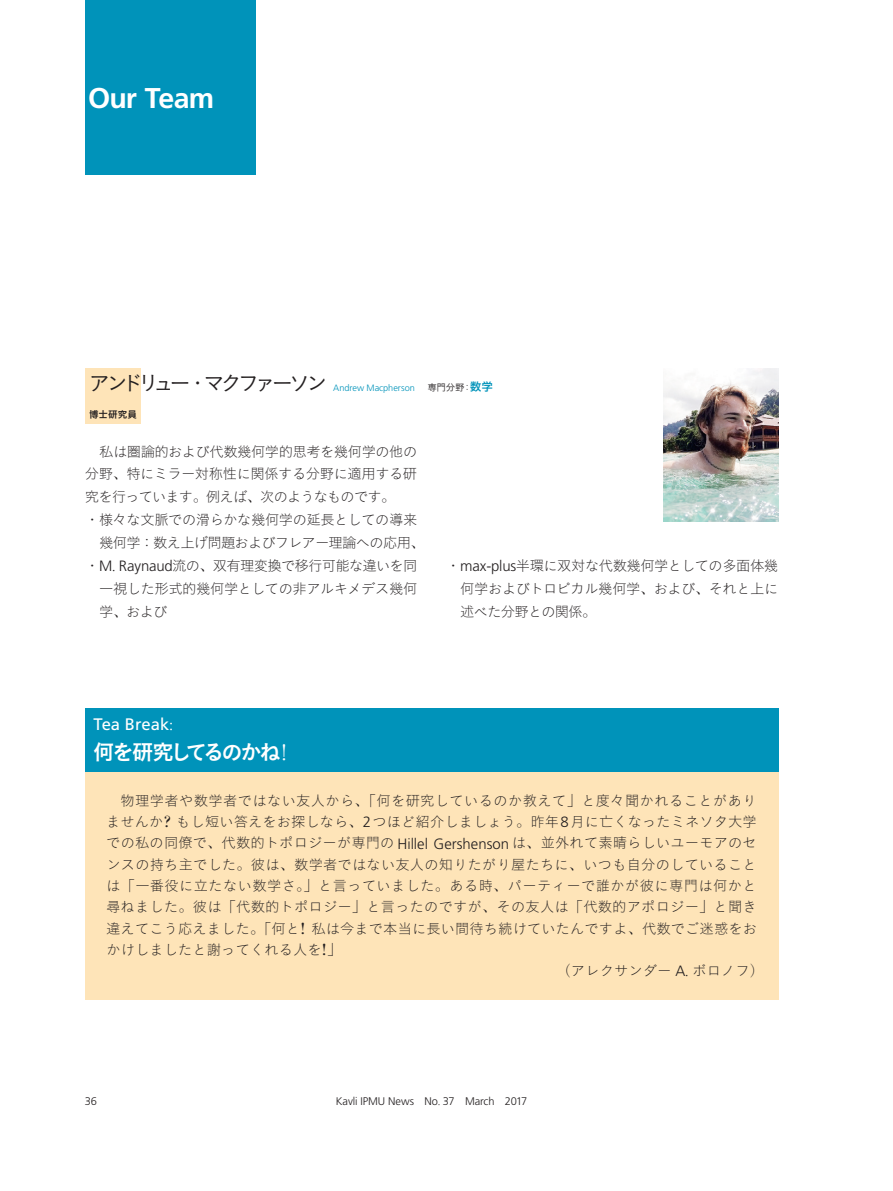
<style>
.page{position:relative;width:893px;height:1191px;background:#fff}
.page>*{position:absolute;margin:0;border:0;box-sizing:border-box;transform-origin:0 0}
.t1{font:700 28.5px "Frutiger LT Std";letter-spacing:-.03em;color:#fff}
.t2{font:21.3px "Koburina Go Std W3";letter-spacing:-.205em;color:#231f20}
.t3{font:21.3px "Koburina Go Std W6";letter-spacing:-.105em;color:#fff}
.t4{font:16.65px "Frutiger LT Std";color:#fff}
.t5{font:14.4px/22.8px "Koburina Go Std W1";color:#231f20;text-align:justify}
.t6{font:14.4px "Koburina Go Std W1";letter-spacing:.02em;color:#231f20}
.t7{font:14.4px "Koburina Go Std W1";letter-spacing:-.035em;color:#231f20}
.t8{font:14.4px "Koburina Go Std W1";letter-spacing:-.04em;color:#231f20}
.t9{font:14.4px "Koburina Go Std W1";letter-spacing:-.05em;color:#231f20}
.t10{font:14.4px "Koburina Go Std W1";letter-spacing:-.055em;color:#231f20}
.t11{font:14.4px "Koburina Go Std W1";letter-spacing:-.065em;color:#231f20}
.t12{font:300 11.1px "Frutiger LT Std";letter-spacing:-.01em;color:#231f20}
.t13{font:9.6px "Koburina Go Std W3";color:#231f20}
.t14{font:9.6px "Koburina Go Std W6";color:#231f20}
.t15{font:300 9.15px "Frutiger LT Std";letter-spacing:-.005em;color:#0093ba}
.s1{font-family:"Ryumin Pro";font-weight:300}
.s2{font-family:"Koburina Go Std W6";font-size:11.7px;color:#0093ba}
.s3{font-family:"Frutiger LT Std";font-weight:300;font-size:14.85px}
.s4{font-family:"Ryumin Pro";font-size:14.85px}
.s5{font-family:"Ryumin Pro"}
.s6{font-family:"Bodoni Std";font-size:16.65px}
.s7{font-family:"Ryumin Pro";font-size:10.65px}
</style>
<div class="page">
<div style="left:85px;top:0;width:170px;height:174px;background:#0093ba"></div>
<img style="left:663px;top:368px;width:115px;height:153px">
<div style="left:85px;top:368px;width:55px;height:55px;background:#fee4b8"></div>
<div style="left:85px;top:772px;width:693px;height:227px;background:#fee4b8"></div>
<div style="left:85px;top:708px;width:693px;height:64px;background:#0093ba"></div>
<h1 class="t1" style="left:88px;top:81px;width:128px">Our Team</h1>
<h2 class="t2" style="left:89px;top:367px;width:240px">アンドリュー<span class="s1">・</span>マクファーソン</h2>
<p class="t15" style="left:333px;top:383px;width:83px">Andrew Macpherson</p>
<p class="t13" style="left:427px;top:380px;width:68px">専門分野<span class="s1">：</span><span class="s2">数学</span></p>
<p class="t14" style="left:89px;top:407px;width:49px">博士研究員</p>
<p class="t8" style="left:99px;top:440px;width:320px">私は圏論的および代数幾何学的思考を幾何学の他の</p>
<p class="t7" style="left:85px;top:463px;width:334px">分野<span class="s1">、</span>特にミラー対称性に関係する分野に適用する研</p>
<p class="t11" style="left:85px;top:486px;width:312px">究を行っています<span class="s1">。</span>例えば<span class="s1">、</span>次のようなものです<span class="s1">。</span></p>
<p class="t7" style="left:85px;top:509px;width:334px"><span class="s1">・</span>様々な文脈での滑らかな幾何学の延長としての導来</p>
<p class="t10" style="left:99px;top:532px;width:327px">幾何学<span class="s1">：</span>数え上げ問題およびフレアー理論への応用<span class="s1">、</span></p>
<p class="t9" style="left:85px;top:555px;width:334px"><span class="s1">・</span><span class="s3">M</span><span class="s1">.</span> <span class="s3">Raynaud</span>流の<span class="s1">、</span>双有理変換で移行可能な違いを同</p>
<p class="t8" style="left:99px;top:577px;width:320px">一視した形式的幾何学としての非アルキメデス幾何</p>
<p class="t5" style="left:99px;top:599px;width:70px">学<span class="s1">、</span>および</p>
<p class="t5" style="left:460px;top:553px;width:320px;text-indent:-14px"><span class="s1">・</span><span class="s3">max-plus</span>半環に双対な代数幾何学としての多面体幾何学およびトロピカル幾何学<span class="s1">、</span>および<span class="s1">、</span>それと上に述べた分野との関係<span class="s1">。</span></p>
<p class="t4" style="left:94px;top:714px;width:81px">Tea Break<span class="s4">:</span></p>
<h2 class="t3" style="left:93px;top:736px;width:203px">何を研究してるのかね<span class="s5">！</span></h2>
<p class="t6" style="left:121px;top:789px;width:638px">物理学者や数学者ではない友人から<span class="s1">、「</span>何を研究しているのか教えて<span class="s1">」</span>と度々聞かれることがあり</p>
<p class="t5" style="left:106px;top:810px;width:652px">ませんか<span class="s6">?</span> もし短い答えをお探しなら<span class="s1">、</span><span class="s3">2</span>つほど紹介しましょう<span class="s1">。</span>昨年<span class="s3">8</span>月に亡くなったミネソタ大学</p>
<p class="t5" style="left:106px;top:831px;width:652px">での私の同僚で<span class="s1">、</span>代数的トポロジーが専門の <span class="s3">Hillel Gershenson</span> は<span class="s1">、</span>並外れて素晴らしいユーモアのセ</p>
<p class="t5" style="left:106px;top:852px;width:652px">ンスの持ち主でした<span class="s1">。</span>彼は<span class="s1">、</span>数学者ではない友人の知りたがり屋たちに<span class="s1">、</span>いつも自分のしていること</p>
<p class="t6" style="left:106px;top:874px;width:652px">は<span class="s1">「</span>一番役に立たない数学さ<span class="s1">。」</span>と言っていました<span class="s1">。</span>ある時<span class="s1">、</span>パーティーで誰かが彼に専門は何かと</p>
<p class="t5" style="left:106px;top:895px;width:652px">尋ねました<span class="s1">。</span>彼は<span class="s1">「</span>代数的トポロジー<span class="s1">」</span>と言ったのですが<span class="s1">、</span>その友人は<span class="s1">「</span>代数的アポロジー<span class="s1">」</span>と聞き</p>
<p class="t5" style="left:106px;top:916px;width:652px">違えてこう応えました<span class="s1">。「</span>何と<span class="s6">!</span> 私は今まで本当に長い間待ち続けていたんですよ<span class="s1">、</span>代数でご迷惑をお</p>
<p class="t5" style="left:107px;top:937px;width:236px">かけしましたと謝ってくれる人を<span class="s6">!</span><span class="s1">」</span></p>
<p class="t5" style="left:557px;top:958px;width:209px"><span class="s1">（</span>アレクサンダー <span class="s3">A</span><span class="s1">.</span> ボロノフ<span class="s1">）</span></p>
<p class="t12" style="left:85px;top:1094px;width:14px">36</p>
<p class="t12" style="left:336px;top:1094px;width:193px">Kavli IPMU News No<span class="s7">.</span> 37 March 2017</p>
</div>
